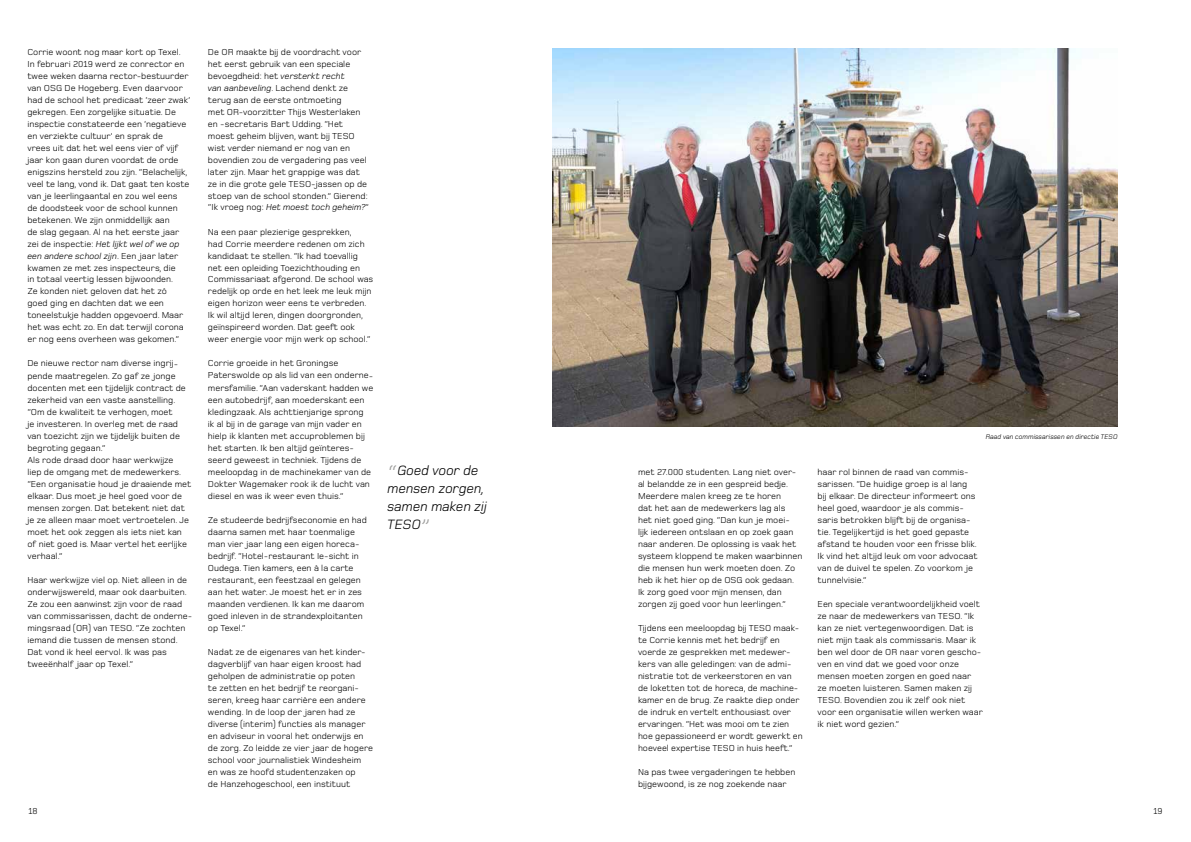
<style>
.page{position:relative;width:1191px;height:842px;background:#fff}
.page>*{position:absolute;margin:0;border:0;box-sizing:border-box;transform-origin:0 0}
.t1{font:italic 14px/18px "Foundry Monoline OT3";color:#000}
.t2{font:9px/12px "Foundry Monoline OT2";color:#000}
.t3{font:italic 7px "Foundry Monoline OT2";color:#000}
.s1{font-style:italic}
.s2{font-size:22px;color:#9d9d9c}
</style>
<div class="page">
<img style="left:553px;top:49px;width:564px;height:378px">
<p class="t2" style="left:27px;top:45px;width:165px">Corrie woont nog maar kort op Texel.<br>In februari 2019 werd ze conrector en twee weken daarna rector-bestuurder van OSG De Hogeberg. Even daarvoor had de school het predicaat ‘zeer zwak’ gekregen. Een zorgelijke situatie. De inspectie constateerde een ‘negatieve en verziekte cultuur’ en sprak de<br>vrees uit dat het wel eens vier of vijf jaar kon gaan duren voordat de orde enigszins hersteld zou zijn. “Belachelijk, veel te lang, vond ik. Dat gaat ten koste van je leerlingaantal en zou wel eens<br>de doodsteek voor de school kunnen betekenen. We zijn onmiddellijk aan<br>de slag gegaan. Al na het eerste jaar zei de inspectie: <span class="s1">Het lijkt wel of we op een andere school zijn</span>. Een jaar later kwamen ze met zes inspecteurs, die<br>in totaal veertig lessen bijwoonden.<br>Ze konden niet geloven dat het zó<br>goed ging en dachten dat we een toneelstukje hadden opgevoerd. Maar het was echt zo. En dat terwijl corona er nog eens overheen was gekomen.”</p>
<p class="t2" style="left:27px;top:357px;width:165px">De nieuwe rector nam diverse ingrij&shy;pende maatregelen. Zo gaf ze jonge docenten met een tijdelijk contract de zekerheid van een vaste aanstelling. “Om de kwaliteit te verhogen, moet<br>je investeren. In overleg met de raad van toezicht zijn we tijdelijk buiten de begroting gegaan.”<br>Als rode draad door haar werkwijze<br>liep de omgang met de medewerkers. “Een organisatie houd je draaiende met elkaar. Dus moet je heel goed voor de mensen zorgen. Dat betekent niet dat je ze alleen maar moet vertroetelen. Je moet het ook zeggen als iets niet kan of niet goed is. Maar vertel het eerlijke verhaal.”</p>
<p class="t2" style="left:27px;top:573px;width:166px">Haar werkwijze viel op. Niet alleen in de onderwijswereld, maar ook daarbuiten.<br>Ze zou een aanwinst zijn voor de raad van commissarissen, dacht de onderne&shy;mingsraad (OR) van TESO. “Ze zochten iemand die tussen de mensen stond.<br>Dat vond ik heel eervol. Ik was pas tweeënhalf jaar op Texel.”</p>
<p class="t2" style="left:208px;top:45px;width:163px">De OR maakte bij de voordracht voor het eerst gebruik van een speciale bevoegdheid: het <span class="s1">versterkt recht<br>van aanbeveling</span>. Lachend denkt ze terug aan de eerste ontmoeting<br>met OR-voorzitter Thijs Westerlaken en -secretaris Bart Udding. “Het moest geheim blijven, want bij TESO wist verder niemand er nog van en bovendien zou de vergadering pas veel later zijn. Maar het grappige was dat ze in die grote gele TESO-jassen op de stoep van de school stonden.” Gierend: “Ik vroeg nog: <span class="s1">Het moest toch geheim?</span>”</p>
<p class="t2" style="left:208px;top:225px;width:167px">Na een paar plezierige gesprekken,<br>had Corrie meerdere redenen om zich kandidaat te stellen. “Ik had toevallig net een opleiding Toezichthouding en Commissariaat afgerond. De school was redelijk op orde en het leek me leuk mijn eigen horizon weer eens te verbreden.<br>Ik wil altijd leren, dingen doorgronden, geïnspireerd worden. Dat geeft ook weer energie voor mijn werk op school.”</p>
<p class="t2" style="left:208px;top:357px;width:167px">Corrie groeide in het Groningse Paterswolde op als lid van een onderne&shy;mersfamilie. “Aan vaderskant hadden we een autobedrijf, aan moederskant een kledingzaak. Als achttienjarige sprong<br>ik al bij in de garage van mijn vader en hielp ik klanten met accuproblemen bij het starten. Ik ben altijd geïnteres&shy;seerd geweest in techniek. Tijdens de meeloopdag in de machinekamer van de Dokter Wagemaker rook ik de lucht van diesel en was ik weer even thuis.”</p>
<p class="t2" style="left:208px;top:513px;width:160px">Ze studeerde bedrijfseconomie en had daarna samen met haar toenmalige man vier jaar lang een eigen horeca&shy;bedrijf. “Hotel-restaurant Ie-sicht in Oudega. Tien kamers, een à la carte restaurant, een feestzaal en gelegen aan het water. Je moest het er in zes maanden verdienen. Ik kan me daarom goed inleven in de strandexploitanten op Texel.”</p>
<p class="t2" style="left:208px;top:645px;width:167px">Nadat ze de eigenares van het kinder&shy;dagverblijf van haar eigen kroost had geholpen de administratie op poten<br>te zetten en het bedrijf te reorgani&shy;seren, kreeg haar carrière een andere wending. In de loop der jaren had ze diverse (interim) functies als manager en adviseur in vooral het onderwijs en de zorg. Zo leidde ze vier jaar de hogere school voor journalistiek Windesheim en was ze hoofd studentenzaken op<br>de Hanzehogeschool, een instituut</p>
<h1 class="t1" style="left:387px;top:460px;width:102px"><span class="s2">“</span>Goed voor de mensen zorgen, samen maken zij<br>TESO<span class="s2">”</span></h1>
<p class="t2" style="left:638px;top:465px;width:166px">met 27.000 studenten. Lang niet over&shy;al belandde ze in een gespreid bedje.<br>Meerdere malen kreeg ze te horen<br>dat het aan de medewerkers lag als<br>het niet goed ging. “Dan kun je moei-<br>lijk iedereen ontslaan en op zoek gaan naar anderen. De oplossing is vaak het systeem kloppend te maken waarbinnen die mensen hun werk moeten doen. Zo heb ik het hier op de OSG ook gedaan.<br>Ik zorg goed voor mijn mensen, dan zorgen zij goed voor hun leerlingen.”</p>
<p class="t2" style="left:638px;top:621px;width:166px">Tijdens een meeloopdag bij TESO maak&shy;te Corrie kennis met het bedrijf en voerde ze gesprekken met medewer&shy;kers van alle geledingen: van de admi&shy;nistratie tot de verkeerstoren en van de loketten tot de horeca, de machine&shy;kamer en de brug. Ze raakte diep onder de indruk en vertelt enthousiast over ervaringen. “Het was mooi om te zien hoe gepassioneerd er wordt gewerkt en hoeveel expertise TESO in huis heeft.”</p>
<p class="t2" style="left:638px;top:765px;width:159px">Na pas twee vergaderingen te hebben bijgewoond, is ze nog zoekende naar</p>
<p class="t3" style="left:985px;top:431px;width:133px">Raad van commissarissen en directie TESO</p>
<p class="t2" style="left:817px;top:465px;width:161px">haar rol binnen de raad van commis&shy;sarissen. “De huidige groep is al lang bij elkaar. De directeur informeert ons heel goed, waardoor je als commis&shy;saris betrokken blijft bij de organisa&shy;tie. Tegelijkertijd is het goed gepaste afstand te houden voor een frisse blik.<br>Ik vind het altijd leuk om voor advocaat van de duivel te spelen. Zo voorkom je tunnelvisie.”</p>
<p class="t2" style="left:817px;top:597px;width:167px">Een speciale verantwoordelijkheid voelt ze naar de medewerkers van TESO. “Ik kan ze niet vertegenwoordigen. Dat is niet mijn taak als commissaris. Maar ik ben wel door de OR naar voren gescho&shy;ven en vind dat we goed voor onze mensen moeten zorgen en goed naar<br>ze moeten luisteren. Samen maken zij TESO. Bovendien zou ik zelf ook niet voor een organisatie willen werken waar ik niet word gezien.”</p>
<p class="t2" style="left:28px;top:804px;width:11px">18</p>
<p class="t2" style="left:1153px;top:804px;width:11px">19</p>
</div>
